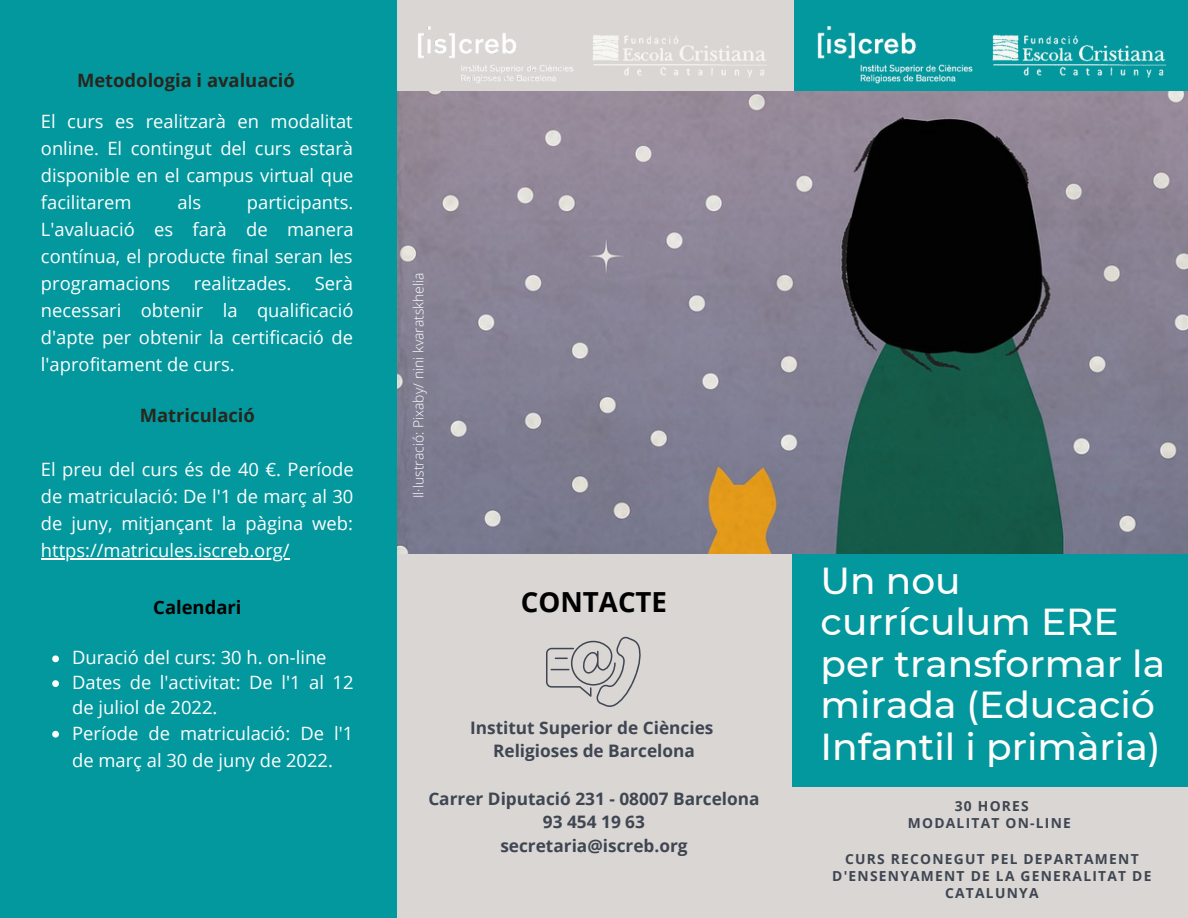
<style>
.page{position:relative;width:1188px;height:918px;background:#d9d6d3}
.page>*{position:absolute;margin:0;border:0;box-sizing:border-box;transform-origin:0 0}
.t1{font:500 37.5px/41.4px "Montserrat";color:#fefdfc}
.t2{font:700 27.6px "Open Sans";color:#000}
.t3{font:700 18.45px "Open Sans";color:#28261e}
.t4{font:700 18.45px "Open Sans";color:#000}
.t5{font:18.3px/27px "Open Sans";color:#fff;text-align:justify}
.t6{font:700 17.25px/23.7px "Open Sans";color:#3f4652;text-align:center}
.t7{font:300 13.95px "Open Sans";color:#fff}
.t8{font:700 13.8px/16.8px "Open Sans";letter-spacing:.09em;color:#3f4652;text-align:center}
</style>
<div class="page">
<div style="left:795px;top:0;width:393px;height:92px;background:#03989e"></div>
<div style="left:792px;top:553px;width:396px;height:282px;background:#03989e"></div>
<img style="left:397px;top:92px;width:791px;height:461px">
<div style="left:792px;top:787px;width:396px;height:131px;background:#d9d6d3"></div>
<div style="left:0;top:0;width:397px;height:918px;background:#03989e"></div>
<img style="left:992px;top:34px;width:175px;height:44px">
<img style="left:817px;top:26px;width:156px;height:58px">
<img style="left:593px;top:35px;width:174px;height:42px">
<img style="left:418px;top:26px;width:155px;height:57px">
<svg style="left:546px;top:637px;width:95px;height:70px"></svg>
<svg style="left:52px;top:655px;width:7px;height:7px"></svg>
<svg style="left:52px;top:680px;width:7px;height:7px"></svg>
<svg style="left:52px;top:731px;width:7px;height:7px"></svg>
<hr style="left:41px;top:559px;width:249px;height:1px;background:#fff">
<p class="t3" style="left:77px;top:68px;width:219px">Metodologia i avaluació</p>
<p class="t5" style="left:41px;top:107px;width:314px">El curs es realitzarà en modalitat online. El contingut del curs estarà disponible en el campus virtual que facilitarem</p>
<p class="t5" style="left:177px;top:188px;width:25px">als</p>
<p class="t5" style="left:41px;top:188px;width:314px;text-indent:206px">participants.<br>L'avaluació es farà de manera contínua, el producte final seran les programacions</p>
<p class="t5" style="left:41px;top:269px;width:314px;text-indent:274px">Serà necessari obtenir la qualificació d'apte per obtenir la certificació de l'aprofitament de curs.</p>
<p class="t5" style="left:194px;top:269px;width:99px">realitzades.</p>
<p class="t3" style="left:140px;top:403px;width:117px">Matriculació</p>
<p class="t5" style="left:41px;top:456px;width:314px">El preu del curs és de 40 €. Període de matriculació: De l'1 de març al 30 de juny, mitjançant la pàgina web: https://matricules.iscreb.org/</p>
<p class="t4" style="left:153px;top:595px;width:90px">Calendari</p>
<p class="t5" style="left:72px;top:644px;width:256px">Duració del curs: 30 h. on-line</p>
<p class="t5" style="left:72px;top:670px;width:283px;line-height:24.8px">Dates de l'activitat: De l'1 al 12 de juliol de 2022.</p>
<p class="t5" style="left:72px;top:719px;width:283px">Període de matriculació: De l'1 de març al 30 de juny de 2022.</p>
<p class="t7" style="left:409px;top:498px;width:227px;rotate:-90deg">Il·lustració: Pixaby/ nini kvaratskhelia</p>
<p class="t2" style="left:521px;top:583px;width:148px">CONTACTE</p>
<p class="t6" style="left:470px;top:715px;width:245px">Institut Superior de Ciències</p>
<p class="t6" style="left:493px;top:739px;width:203px">Religioses de Barcelona</p>
<p class="t6" style="left:428px;top:786px;width:333px">Carrer Diputació 231 - 08007 Barcelona<br>93 454 19 63</p>
<p class="t6" style="left:500px;top:833px;width:189px">secretaria@iscreb.org</p>
<p class="t1" style="left:821px;top:560px;width:346px">Un nou currículum ERE per transformar la mirada (Educació<br>Infantil i primària)</p>
<p class="t8" style="left:955px;top:798px;width:76px">30 HORES</p>
<p class="t8" style="left:908px;top:814px;width:165px">MODALITAT ON-LINE</p>
<p class="t8" style="left:832px;top:850px;width:321px">CURS RECONEGUT PEL DEPARTAMENT<br>D'ENSENYAMENT DE LA GENERALITAT DE<br>CATALUNYA</p>
</div>
